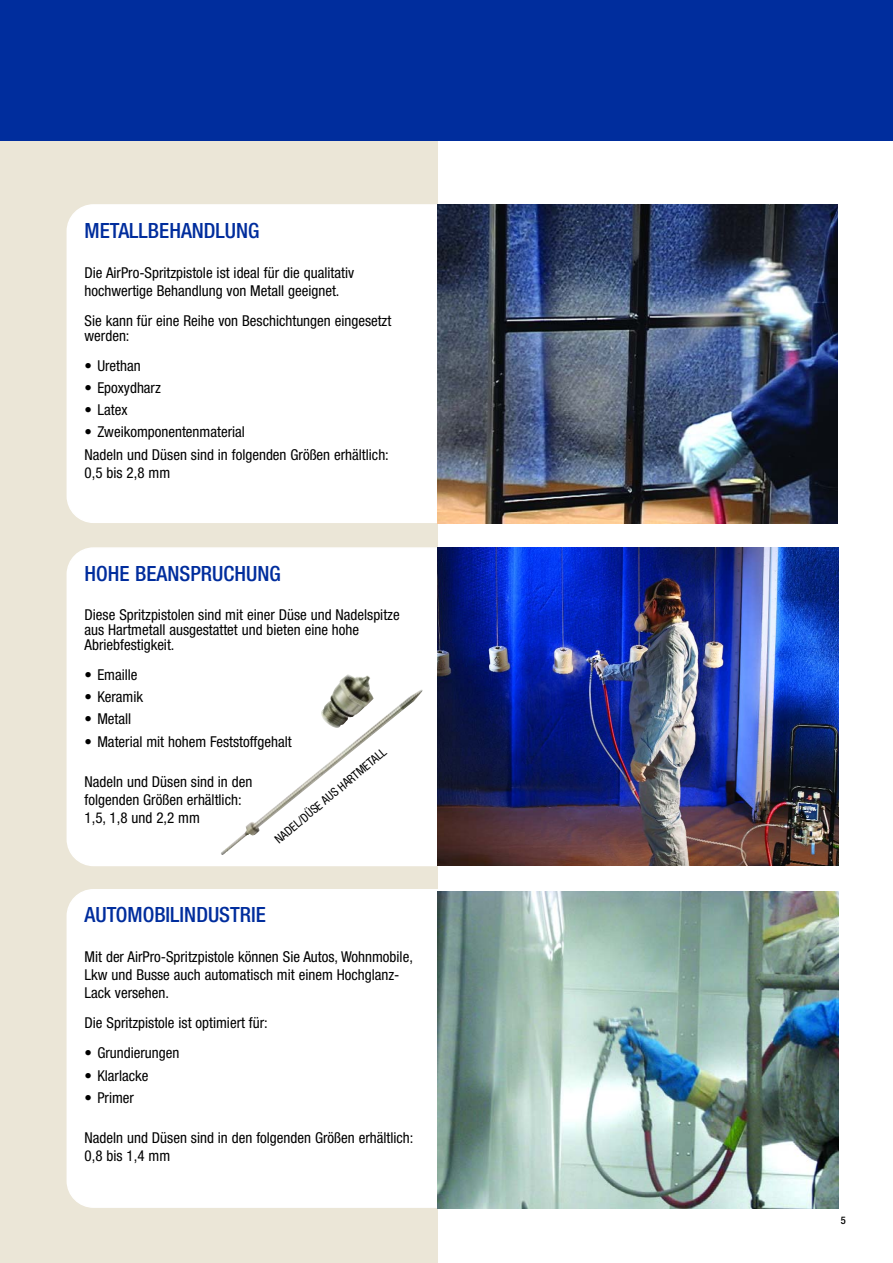
<style>
.page{position:relative;width:893px;height:1263px;background:#fff}
.page>*{position:absolute;margin:0;border:0;box-sizing:border-box;transform-origin:0 0}
.t1{font:500 condensed 21px "Helvetica Neue LT Std";color:#002d9d}
.t2{font:condensed 15px/18px "Helvetica Neue LT Std";color:#000}
.t3{font:condensed 12px "Helvetica Neue LT Std";color:#000}
.t4{font:500 condensed 10.5px "Helvetica Neue LT Std";color:#000}
</style>
<div class="page">
<div style="left:0;top:133px;width:438px;height:1130px;background:#ebe6d7"></div>
<div style="left:67px;top:204px;width:371px;height:319px;background:#fff"></div>
<img style="left:438px;top:204px;width:399px;height:319px">
<div style="left:67px;top:547px;width:371px;height:319px;background:#fff"></div>
<div style="left:67px;top:889px;width:435px;height:319px;background:#fff"></div>
<img style="left:438px;top:892px;width:400px;height:317px">
<img style="left:438px;top:547px;width:400px;height:319px">
<div style="left:0;top:0;width:893px;height:140px;background:#002d9d"></div>
<img style="left:220px;top:674px;width:203px;height:181px">
<h1 class="t1" style="left:85px;top:223px;width:176px">METALLBEHANDLUNG</h1>
<p class="t2" style="left:85px;top:264px;width:271px">Die AirPro-Spritzpistole ist ideal für die qualitativ hochwertige Behandlung von Metall geeignet.</p>
<p class="t2" style="left:85px;top:314px;width:308px;line-height:15px">Sie kann für eine Reihe von Beschichtungen eingesetzt werden:</p>
<p class="t2" style="left:85px;top:357px;width:58px">• Urethan</p>
<p class="t2" style="left:85px;top:380px;width:78px">• Epoxydharz</p>
<p class="t2" style="left:85px;top:402px;width:44px">• Latex</p>
<p class="t2" style="left:85px;top:422px;width:306px;line-height:22.2px">• Zweikomponentenmaterial<br>Nadeln und Düsen sind in folgenden Größen erhältlich:</p>
<p class="t2" style="left:85px;top:464px;width:87px">0,5 bis 2,8 mm</p>
<h1 class="t1" style="left:85px;top:566px;width:198px">HOHE BEANSPRUCHUNG</h1>
<p class="t2" style="left:85px;top:608px;width:317px;line-height:15px">Diese Spritzpistolen sind mit einer Düse und Nadelspitze aus Hartmetall ausgestattet und bieten eine hohe<br>Abriebfestigkeit.</p>
<p class="t2" style="left:85px;top:667px;width:55px">• Emaille</p>
<p class="t2" style="left:85px;top:689px;width:60px">• Keramik</p>
<p class="t2" style="left:85px;top:711px;width:48px">• Metall</p>
<p class="t2" style="left:85px;top:734px;width:209px">• Material mit hohem Feststoffgehalt</p>
<p class="t2" style="left:85px;top:774px;width:169px">Nadeln und Düsen sind in den folgenden Größen erhältlich:<br>1,5, 1,8 und 2,2 mm</p>
<p class="t3" style="left:274px;top:838px;width:143px;rotate:-40deg">NADEL/DÜSE AUS HARTMETALL</p>
<h1 class="t1" style="left:85px;top:907px;width:183px">AUTOMOBILINDUSTRIE</h1>
<p class="t2" style="left:85px;top:949px;width:330px">Mit der AirPro-Spritzpistole können Sie Autos, Wohnmobile,<br>Lkw und Busse auch automatisch mit einem Hochglanz-<br>Lack versehen.</p>
<p class="t2" style="left:85px;top:1015px;width:185px">Die Spritzpistole ist optimiert für:</p>
<p class="t2" style="left:85px;top:1045px;width:96px">• Grundierungen</p>
<p class="t2" style="left:85px;top:1068px;width:65px">• Klarlacke</p>
<p class="t2" style="left:85px;top:1090px;width:51px">• Primer</p>
<p class="t2" style="left:85px;top:1130px;width:330px">Nadeln und Düsen sind in den folgenden Größen erhältlich:<br>0,8 bis 1,4 mm</p>
<p class="t4" style="left:841px;top:1216px;width:7px">5</p>
</div>
